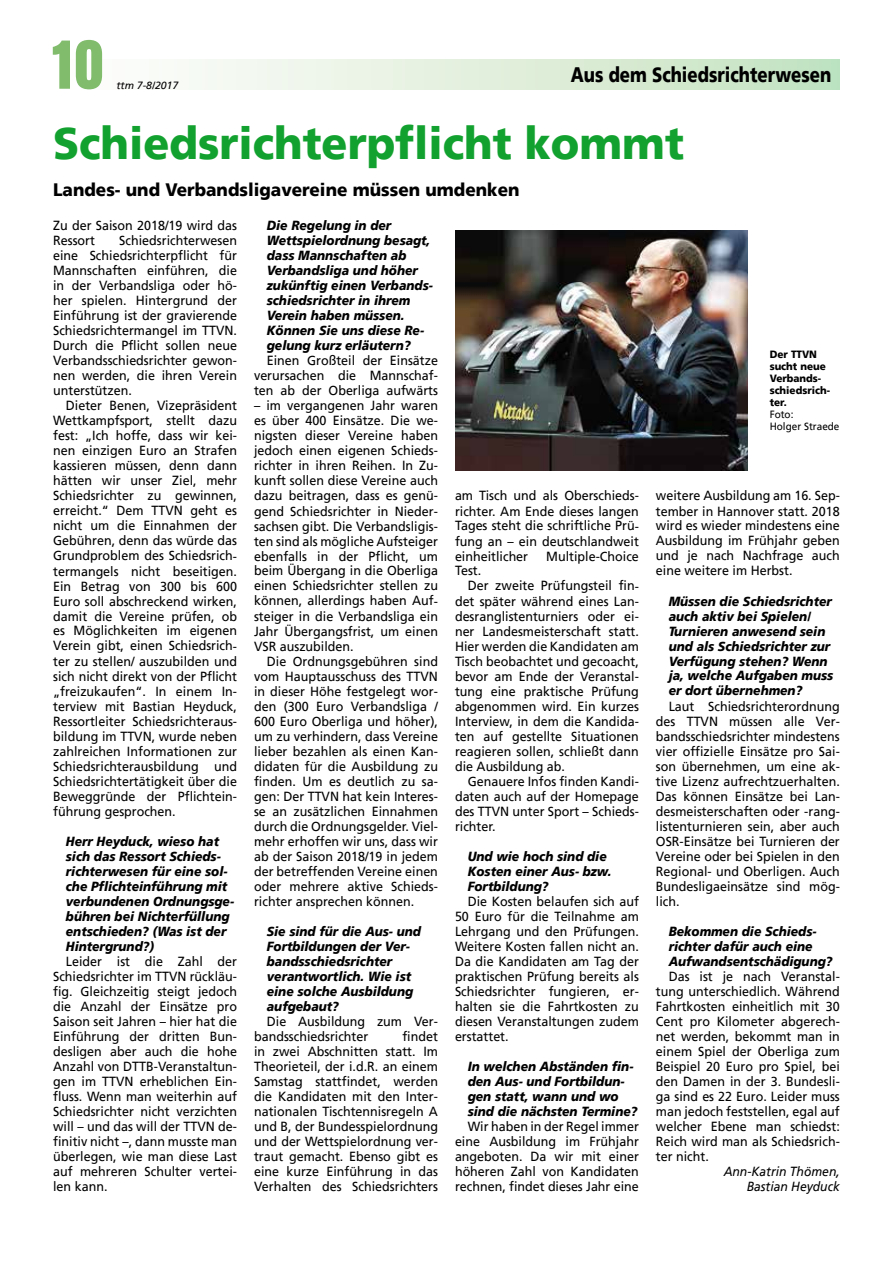
<style>
.page{position:relative;width:893px;height:1263px;background:#fff}
.page>*{position:absolute;margin:0;border:0;box-sizing:border-box;transform-origin:0 0}
.t1{font:700 condensed 72px "Aurora BT";color:#80bc6c}
.t2{font:900 45px "Frutiger";color:#12a12e;scale:.95 1}
.t3{font:900 21px "Frutiger";color:#000;scale:.8 1}
.t4{font:900 18px "Frutiger";color:#000;scale:.95 1}
.t5{font:13.2px/15px "Frutiger";color:#000;text-align:justify;scale:.95 1}
.t6{font:italic 900 13.2px/15px "Frutiger";color:#000;scale:.92 1}
.t7{font:italic 13.2px/15px "Frutiger";color:#000;text-align:right;scale:.92 1}
.t8{font:900 10.5px/12px "Frutiger";color:#000;scale:.95 1}
.t9{font:10.5px/12px "Frutiger";color:#000;scale:.95 1}
.t10{font:italic 10.5px "Frutiger";color:#000}
</style>
<div class="page">
<div style="left:53px;top:60px;width:787px;height:29px;background:linear-gradient(to right,#fff,#c4e2c0)"></div>
<img style="left:455px;top:230px;width:293px;height:240px">
<h1 class="t1" style="left:53px;top:23px;width:53px">10</h1>
<p class="t10" style="left:117px;top:79px;width:63px">ttm 7-8/2017</p>
<h3 class="t3" style="left:571px;top:62px;width:327px">Aus dem Schiedsrichterwesen</h3>
<h2 class="t2" style="left:53px;top:116px;width:665px">Schiedsrichterpflicht kommt</h2>
<h3 class="t4" style="left:53px;top:179px;width:492px">Landes- und Verbandsligavereine müssen umdenken</h3>
<p class="t5" style="left:53px;top:218px;width:195px">Zu der Saison 2018/19 wird das<br>Ressort</p>
<p class="t6" style="left:267px;top:218px;width:182px">Die Regelung in der<br>Wettspielordnung besagt, dass Mannschaften ab<br>Verbandsliga und höher zukünftig einen Verbands&shy;schiedsrichter in ihrem<br>Verein haben müssen.<br>Können Sie uns diese Re&shy;gelung kurz erläutern?</p>
<p class="t5" style="left:254px;top:353px;width:195px;text-indent:13px">Einen Großteil der Einsätze verursachen die Mannschaf&shy;ten ab der Oberliga aufwärts</p>
<p class="t5" style="left:254px;top:398px;width:195px">– im vergangenen Jahr waren es über 400 Einsätze. Die we&shy;nigsten dieser Vereine haben jedoch einen eigenen Schieds&shy;richter in ihren Reihen. In Zu&shy;kunft sollen diese Vereine auch dazu beitragen, dass es genü&shy;gend Schiedsrichter in Nieder&shy;sachsen gibt. Die Verbandsligis&shy;ten sind als mögliche Aufsteiger ebenfalls in der Pflicht, um beim Übergang in die Oberliga einen Schiedsrichter stellen zu können, allerdings haben Auf&shy;steiger in die Verbandsliga ein Jahr Übergangsfrist, um einen VSR auszubilden.</p>
<p class="t5" style="left:254px;top:653px;width:195px;text-indent:13px">Die Ordnungsgebühren sind vom Hauptausschuss des TTVN in dieser Höhe festgelegt wor&shy;den (300 Euro Verbandsliga / 600 Euro Oberliga und höher), um zu verhindern, dass Vereine lieber bezahlen als einen Kan&shy;didaten für die Ausbildung zu finden. Um es deutlich zu sa&shy;gen: Der TTVN hat kein Interes&shy;se an zusätzlichen Einnahmen durch die Ordnungsgelder. Viel&shy;mehr erhoffen wir uns, dass wir ab der Saison 2018/19 in jedem der betreffenden Vereine einen oder mehrere aktive Schieds&shy;richter ansprechen können.</p>
<p class="t6" style="left:267px;top:923px;width:169px">Sie sind für die Aus- und<br>Fortbildungen der Ver&shy;bandsschiedsrichter verantwortlich. Wie ist eine solche Ausbildung aufgebaut?</p>
<p class="t5" style="left:254px;top:1013px;width:195px;text-indent:13px">Die Ausbildung zum Ver&shy;bandsschiedsrichter</p>
<p class="t5" style="left:53px;top:233px;width:195px;text-indent:66px">Schiedsrichterwesen eine Schiedsrichterpflicht für Mannschaften einführen, die in der Verbandsliga oder hö&shy;her spielen. Hintergrund der Einführung ist der gravierende Schiedsrichtermangel im TTVN.<br>Durch die Pflicht sollen neue Verbandsschiedsrichter gewon&shy;nen werden, die ihren Verein unterstützen.</p>
<p class="t5" style="left:53px;top:398px;width:195px;text-indent:13px">Dieter Benen, Vizepräsident Wettkampfsport, stellt dazu fest: „Ich hoffe, dass wir kei&shy;nen einzigen Euro an Strafen kassieren müssen, denn dann hätten wir unser Ziel, mehr Schiedsrichter zu gewinnen, erreicht.“ Dem TTVN geht es nicht um die Einnahmen der Gebühren, denn das würde das Grundproblem des Schiedsrich&shy;termangels nicht beseitigen.<br>Ein Betrag von 300 bis 600<br>Euro soll abschreckend wirken, damit die Vereine prüfen, ob es Möglichkeiten im eigenen Verein gibt, einen Schiedsrich&shy;ter zu stellen/ auszubilden und sich nicht direkt von der Pflicht „freizukaufen“. In einem In&shy;terview mit Bastian Heyduck, Ressortleiter Schiedsrichteraus&shy;bildung im TTVN, wurde neben zahlreichen Informationen zur Schiedsrichterausbildung und Schiedsrichtertätigkeit über die Beweggründe der Pflichtein&shy;führung gesprochen.</p>
<p class="t6" style="left:66px;top:833px;width:184px">Herr Heyduck, wieso hat sich das Ressort Schieds&shy;richterwesen für eine sol&shy;che Pflichteinführung mit verbundenen Ordnungsge&shy;bühren bei Nichterfüllung entschieden? (Was ist der<br>Hintergrund?)</p>
<p class="t5" style="left:53px;top:953px;width:195px;text-indent:13px">Leider ist die Zahl der Schiedsrichter im TTVN rückläu&shy;fig. Gleichzeitig steigt jedoch die Anzahl der Einsätze pro Saison seit Jahren – hier hat die Einführung der dritten Bun&shy;desligen aber auch die hohe Anzahl von DTTB-Veranstaltun&shy;gen im TTVN erheblichen Ein&shy;fluss. Wenn man weiterhin auf Schiedsrichter nicht verzichten will – und das will der TTVN de&shy;finitiv nicht –, dann musste man überlegen, wie man diese Last auf mehreren Schulter vertei&shy;len kann.</p>
<p class="t8" style="left:770px;top:349px;width:65px">Der TTVN sucht neue<br>Verbands&shy;schiedsrich&shy;ter.</p>
<p class="t9" style="left:770px;top:409px;width:75px">Foto:<br>Holger Straede</p>
<p class="t5" style="left:656px;top:488px;width:195px">weitere Ausbildung am 16. Sep&shy;tember in Hannover statt. 2018 wird es wieder mindestens eine Ausbildung im Frühjahr geben und je nach Nachfrage auch eine weitere im Herbst.</p>
<p class="t6" style="left:669px;top:593px;width:180px">Müssen die Schiedsrichter auch aktiv bei Spielen/<br>Turnieren anwesend sein und als Schiedsrichter zur<br>Verfügung stehen? Wenn ja, welche Aufgaben muss er dort übernehmen?</p>
<p class="t5" style="left:656px;top:698px;width:195px;text-indent:13px">Laut Schiedsrichterordnung des TTVN müssen alle Ver&shy;bandsschiedsrichter mindestens vier offizielle Einsätze pro Sai&shy;son übernehmen, um eine ak&shy;tive Lizenz aufrechtzuerhalten.<br>Das können Einsätze bei Lan&shy;desmeisterschaften oder -rang&shy;listenturnieren sein, aber auch OSR-Einsätze bei Turnieren der Vereine oder bei Spielen in den Regional- und Oberligen. Auch Bundesligaeinsätze sind mög&shy;lich.</p>
<p class="t6" style="left:669px;top:923px;width:180px">Bekommen die Schieds&shy;richter dafür auch eine<br>Aufwandsentschädigung?</p>
<p class="t5" style="left:656px;top:968px;width:195px;text-indent:13px">Das ist je nach Veranstal&shy;tung unterschiedlich. Während Fahrtkosten einheitlich mit 30<br>Cent pro Kilometer abgerech&shy;net werden, bekommt man in einem Spiel der Oberliga zum Beispiel 20 Euro pro Spiel, bei den Damen in der 3. Bundesli&shy;ga sind es 22 Euro. Leider muss man jedoch feststellen, egal auf welcher Ebene man schiedst:<br>Reich wird man als Schiedsrich&shy;ter nicht.</p>
<p class="t7" style="left:724px;top:1163px;width:128px">Ann-Katrin Thömen,<br>Bastian Heyduck</p>
<p class="t5" style="left:455px;top:488px;width:195px">am Tisch und als Oberschieds&shy;richter. Am Ende dieses langen Tages steht die schriftliche Prü&shy;fung an – ein deutschlandweit einheitlicher</p>
<p class="t5" style="left:546px;top:548px;width:99px">Multiple-Choice</p>
<p class="t5" style="left:455px;top:563px;width:29px">Test.</p>
<p class="t5" style="left:468px;top:578px;width:182px">Der zweite Prüfungsteil fin-</p>
<p class="t5" style="left:455px;top:593px;width:195px">det später während eines Lan-</p>
<p class="t5" style="left:455px;top:608px;width:195px">desranglistenturniers oder ei-</p>
<p class="t5" style="left:455px;top:623px;width:195px">ner Landesmeisterschaft statt.</p>
<p class="t5" style="left:455px;top:638px;width:195px">Hier werden die Kandidaten am</p>
<p class="t5" style="left:455px;top:653px;width:195px">Tisch beobachtet und gecoacht,</p>
<p class="t5" style="left:455px;top:668px;width:195px">bevor am Ende der Veranstal-</p>
<p class="t5" style="left:455px;top:683px;width:195px">tung eine praktische Prüfung</p>
<p class="t5" style="left:455px;top:698px;width:195px">abgenommen wird. Ein kurzes</p>
<p class="t5" style="left:455px;top:713px;width:195px">Interview, in dem die Kandida-</p>
<p class="t5" style="left:455px;top:728px;width:195px">ten auf gestellte Situationen</p>
<p class="t5" style="left:455px;top:743px;width:195px">reagieren sollen, schließt dann</p>
<p class="t5" style="left:455px;top:758px;width:117px">die Ausbildung ab.</p>
<p class="t5" style="left:468px;top:773px;width:182px">Genauere Infos finden Kandi-</p>
<p class="t5" style="left:455px;top:788px;width:195px">daten auch auf der Homepage</p>
<p class="t5" style="left:455px;top:803px;width:195px">des TTVN unter Sport – Schieds-</p>
<p class="t5" style="left:455px;top:818px;width:44px">richter.</p>
<p class="t6" style="left:468px;top:848px;width:158px">Und wie hoch sind die<br>Kosten einer Aus- bzw.<br>Fortbildung?</p>
<p class="t5" style="left:455px;top:893px;width:195px;text-indent:13px">Die Kosten belaufen sich auf 50 Euro für die Teilnahme am Lehrgang und den Prüfungen.<br>Weitere Kosten fallen nicht an.<br>Da die Kandidaten am Tag der praktischen Prüfung bereits als Schiedsrichter fungieren, er&shy;halten sie die Fahrtkosten zu diesen Veranstaltungen zudem erstattet.</p>
<p class="t6" style="left:468px;top:1058px;width:186px">In welchen Abständen fin&shy;den Aus- und Fortbildun&shy;gen statt, wann und wo sind die nächsten Termine?</p>
<p class="t5" style="left:455px;top:1118px;width:195px;text-indent:13px">Wir haben in der Regel immer eine Ausbildung im Frühjahr angeboten. Da wir mit einer höheren Zahl von Kandidaten rechnen, findet dieses Jahr eine</p>
<p class="t5" style="left:254px;top:1028px;width:195px;text-indent:148px">findet in zwei Abschnitten statt. Im Theorieteil, der i.d.R. an einem Samstag stattfindet, werden die Kandidaten mit den Inter&shy;nationalen Tischtennisregeln A und B, der Bundesspielordnung und der Wettspielordnung ver&shy;traut gemacht. Ebenso gibt es eine kurze Einführung in das Verhalten des Schiedsrichters</p>
</div>
